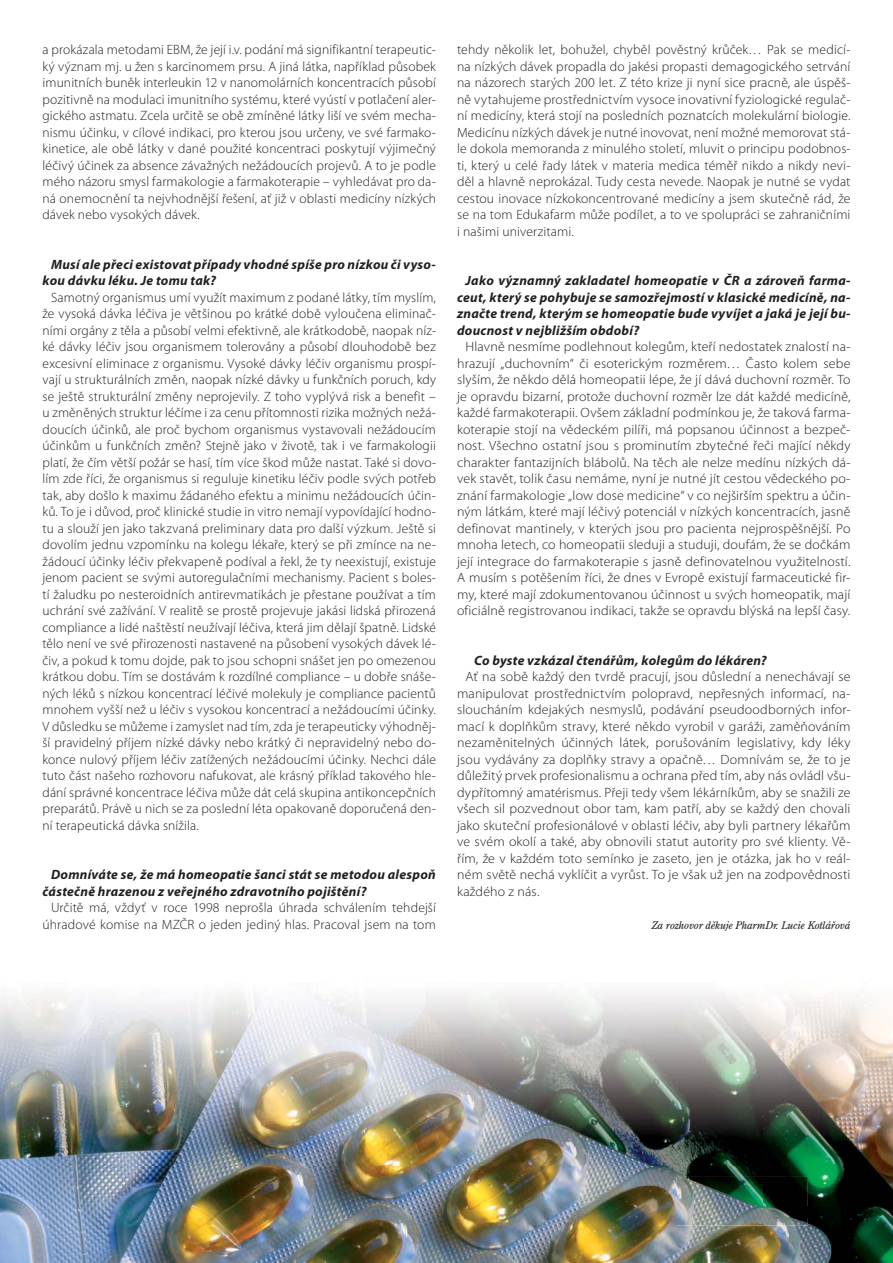
<style>
.page{position:relative;width:893px;height:1263px;background:#fff}
.page>*{position:absolute;margin:0;border:0;box-sizing:border-box;transform-origin:0 0}
.t1{font:300 13.5px/16.5px "Myriad Pro";letter-spacing:.01em;color:#231f20;text-align:justify}
.t2{font:italic 700 13.5px/16.5px "Myriad Pro";letter-spacing:.02em;color:#231f20}
.t3{font:italic 10.5px "Century Old Style CE";letter-spacing:-.01em;color:#231f20}
</style>
<div class="page">
<img style="left:0;top:991px;width:893px;height:272px">
<img style="left:676px;top:1177px;width:132px;height:48px">
<img style="left:645px;top:1187px;width:31px;height:42px">
<svg style="left:77px;top:1202px;width:8px;height:11px"></svg>
<img style="left:808px;top:1207px;width:39px;height:10px">
<svg style="left:802px;top:1207px;width:6px;height:10px"></svg>
<p class="t1" style="left:43px;top:43px;width:395px">a prokázala metodami EBM, že její i.v. podání má signifikantní terapeutic&shy;ký význam mj. u žen s karcinomem prsu. A jiná látka, například působek imunitních buněk interleukin 12 v nanomolárních koncentracích působí pozitivně na modulaci imunitního systému, které vyústí v potlačení aler&shy;gického astmatu. Zcela určitě se obě zmíněné látky liší ve svém mecha&shy;nismu účinku, v cílové indikaci, pro kterou jsou určeny, ve své farmako&shy;kinetice, ale obě látky v dané použité koncentraci poskytují výjimečný léčivý účinek za absence závažných nežádoucích projevů. A to je podle mého názoru smysl farmakologie a farmakoterapie – vyhledávat pro da&shy;ná onemocnění ta nejvhodnější řešení, ať již v oblasti medicíny nízkých dávek nebo vysokých dávek.</p>
<p class="t2" style="left:43px;top:257px;width:395px;text-indent:9px">Musí ale přeci existovat případy vhodné spíše pro nízkou či vyso&shy;kou dávku léku. Je tomu tak?</p>
<p class="t1" style="left:43px;top:290px;width:395px;text-indent:9px">Samotný organismus umí využít maximum z podané látky, tím myslím, že vysoká dávka léčiva je většinou po krátké době vyloučena eliminač&shy;ními orgány z těla a působí velmi efektivně, ale krátkodobě, naopak níz&shy;ké dávky léčiv jsou organismem tolerovány a působí dlouhodobě bez excesivní eliminace z organismu. Vysoké dávky léčiv organismu prospí&shy;vají u strukturálních změn, naopak nízké dávky u funkčních poruch, kdy se ještě strukturální změny neprojevily. Z toho vyplývá risk a benefit – u změněných struktur léčíme i za cenu přítomnosti rizika možných nežá&shy;doucích účinků, ale proč bychom organismus vystavovali nežádoucím účinkům u funkčních změn? Stejně jako v životě, tak i ve farmakologii platí, že čím větší požár se hasí, tím více škod může nastat. Také si dovo&shy;lím zde říci, že organismus si reguluje kinetiku léčiv podle svých potřeb tak, aby došlo k maximu žádaného efektu a minimu nežádoucích účin&shy;ků. To je i důvod, proč klinické studie in vitro nemají vypovídající hodno&shy;tu a slouží jen jako takzvaná preliminary data pro další výzkum. Ještě si dovolím jednu vzpomínku na kolegu lékaře, který se při zmínce na ne&shy;žádoucí účinky léčiv překvapeně podíval a řekl, že ty neexistují, existuje jenom pacient se svými autoregulačními mechanismy. Pacient s boles&shy;tí žaludku po nesteroidních antirevmatikách je přestane používat a tím uchrání své zažívání. V realitě se prostě projevuje jakási lidská přirozená compliance a lidé naštěstí neužívají léčiva, která jim dělají špatně. Lidské tělo není ve své přirozenosti nastavené na působení vysokých dávek lé&shy;čiv, a pokud k tomu dojde, pak to jsou schopni snášet jen po omezenou krátkou dobu. Tím se dostávám k rozdílné compliance – u dobře snáše&shy;ných léků s nízkou koncentrací léčivé molekuly je compliance pacientů mnohem vyšší než u léčiv s vysokou koncentrací a nežádoucími účinky.<br>V důsledku se můžeme i zamyslet nad tím, zda je terapeuticky výhodněj&shy;ší pravidelný příjem nízké dávky nebo krátký či nepravidelný nebo do&shy;konce nulový příjem léčiv zatížených nežádoucími účinky. Nechci dále tuto část našeho rozhovoru nafukovat, ale krásný příklad takového hle&shy;dání správné koncentrace léčiva může dát celá skupina antikoncepčních preparátů. Právě u nich se za poslední léta opakovaně doporučená den&shy;ní terapeutická dávka snížila.</p>
<p class="t2" style="left:43px;top:868px;width:395px;text-indent:9px">Domníváte se, že má homeopatie šanci stát se metodou alespoň částečně hrazenou z veřejného zdravotního pojištění?</p>
<p class="t1" style="left:43px;top:901px;width:395px;text-align:right">Určitě má, vždyť v roce 1998 neprošla úhrada schválením tehdejší úhradové komise na MZČR o jeden jediný hlas. Pracoval jsem na tom</p>
<p class="t1" style="left:457px;top:43px;width:395px">tehdy několik let, bohužel, chyběl pověstný krůček… Pak se medicí&shy;na nízkých dávek propadla do jakési propasti demagogického setrvání na názorech starých 200 let. Z této krize ji nyní sice pracně, ale úspěš&shy;ně vytahujeme prostřednictvím vysoce inovativní fyziologické regulač&shy;ní medicíny, která stojí na posledních poznatcích molekulární biologie.<br>Medicínu nízkých dávek je nutné inovovat, není možné memorovat stá&shy;le dokola memoranda z minulého století, mluvit o principu podobnos&shy;ti, který u celé řady látek v materia medica téměř nikdo a nikdy nevi&shy;děl a hlavně neprokázal. Tudy cesta nevede. Naopak je nutné se vydat cestou inovace nízkokoncentrované medicíny a jsem skutečně rád, že se na tom Edukafarm může podílet, a to ve spolupráci se zahraničními i našimi univerzitami.</p>
<p class="t2" style="left:457px;top:274px;width:395px;text-align:justify;text-indent:9px">Jako významný zakladatel homeopatie v ČR a zároveň farma&shy;ceut, který se pohybuje se samozřejmostí v klasické medicíně, na&shy;značte trend, kterým se homeopatie bude vyvíjet a jaká je její bu&shy;doucnost v nejbližším období?</p>
<p class="t1" style="left:457px;top:340px;width:395px;text-indent:9px">Hlavně nesmíme podlehnout kolegům, kteří nedostatek znalostí na&shy;hrazují „duchovním“ či esoterickým rozměrem… Často kolem sebe slyším, že někdo dělá homeopatii lépe, že jí dává duchovní rozměr. To je opravdu bizarní, protože duchovní rozměr lze dát každé medicíně, každé farmakoterapii. Ovšem základní podmínkou je, že taková farma&shy;koterapie stojí na vědeckém pilíři, má popsanou účinnost a bezpeč&shy;nost. Všechno ostatní jsou s prominutím zbytečné řeči mající někdy charakter fantazijních blábolů. Na těch ale nelze medínu nízkých dá&shy;vek stavět, tolik času nemáme, nyní je nutné jít cestou vědeckého po&shy;znání farmakologie „low dose medicine“ v co nejširším spektru a účin&shy;ným látkám, které mají léčivý potenciál v nízkých koncentracích, jasně definovat mantinely, v kterých jsou pro pacienta nejprospěšnější. Po mnoha letech, co homeopatii sleduji a studuji, doufám, že se dočkám její integrace do farmakoterapie s jasně definovatelnou využitelností.<br>A musím s potěšením říci, že dnes v Evropě existují farmaceutické fir&shy;my, které mají zdokumentovanou účinnost u svých homeopatik, mají oficiálně registrovanou indikaci, takže se opravdu blýská na lepší časy.</p>
<p class="t2" style="left:474px;top:653px;width:294px">Co byste vzkázal čtenářům, kolegům do lékáren?</p>
<p class="t1" style="left:457px;top:670px;width:395px;text-indent:9px">Ať na sobě každý den tvrdě pracují, jsou důslední a nenechávají se manipulovat prostřednictvím polopravd, nepřesných informací, na&shy;sloucháním kdejakých nesmyslů, podávání pseudoodborných infor&shy;mací k doplňkům stravy, které někdo vyrobil v garáži, zaměňováním nezaměnitelných účinných látek, porušováním legislativy, kdy léky jsou vydávány za doplňky stravy a opačně… Domnívám se, že to je důležitý prvek profesionalismu a ochrana před tím, aby nás ovládl všu&shy;dypřítomný amatérismus. Přeji tedy všem lékárníkům, aby se snažili ze všech sil pozvednout obor tam, kam patří, aby se každý den chovali jako skuteční profesionálové v oblasti léčiv, aby byli partnery lékařům ve svém okolí a také, aby obnovili statut autority pro své klienty. Vě&shy;řím, že v každém toto semínko je zaseto, jen je otázka, jak ho v reál&shy;ném světě nechá vyklíčit a vyrůst. To je však už jen na zodpovědnosti každého z nás.</p>
<p class="t3" style="left:652px;top:920px;width:200px">Za rozhovor děkuje PharmDr. Lucie Kotlářová</p>
</div>
